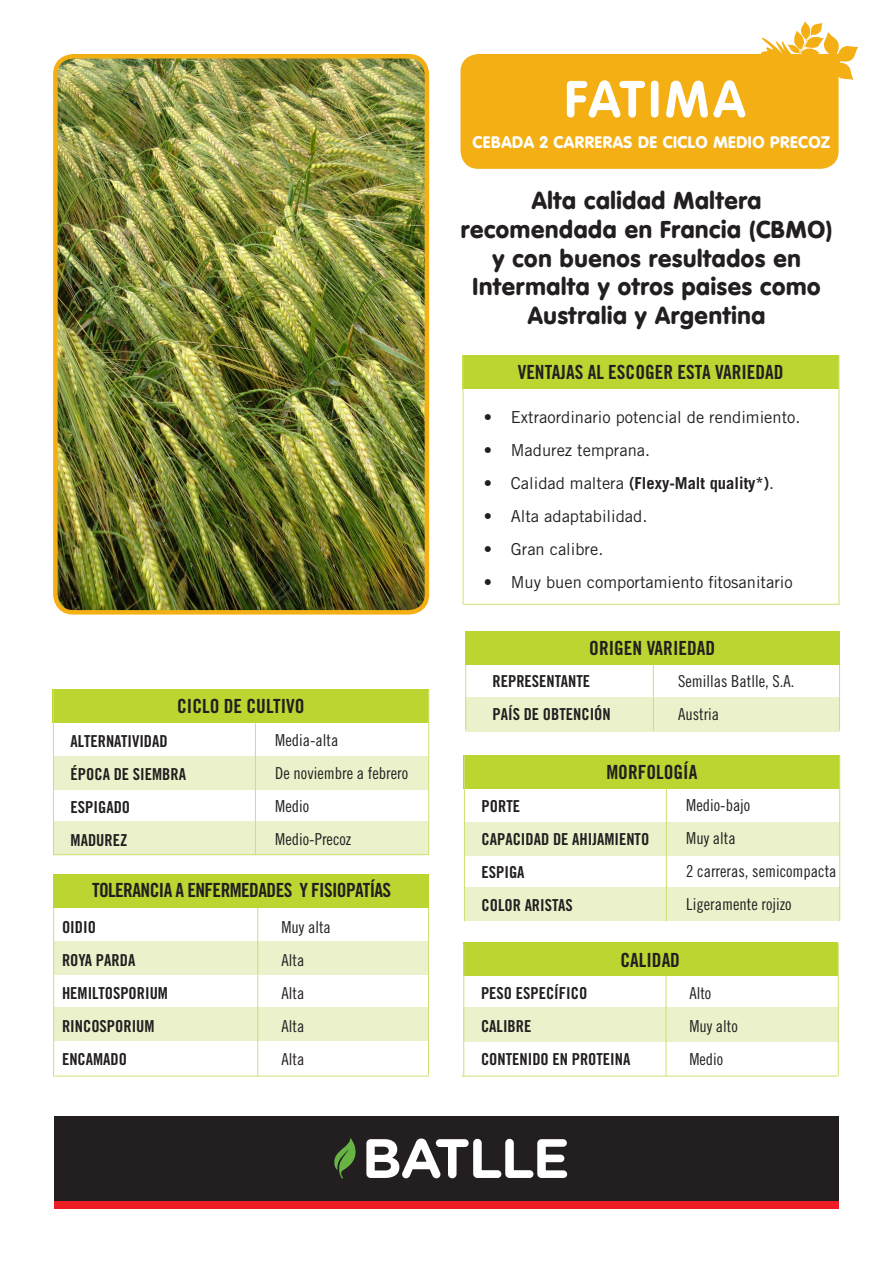
<style>
.page{position:relative;width:893px;height:1263px;background:#fff}
.page>*{position:absolute;margin:0;border:0;box-sizing:border-box;transform-origin:0 0}
.TITLE_VAG_45{font:700 51px "VAG Rounded Std";letter-spacing:.08em;color:#fff}
.TITLE_VAG_45-2{font:900 24px/28.8px "VAG Rounded Std";letter-spacing:.03em;color:#231f20;text-align:center}
.SEP_-_INTRO_COPY_14{font:19.5px "Trade Gothic LT Std Bd Cn 20";color:#231f20}
.SEP_-_INTRO_COPY_14-2{font:19.5px "Trade Gothic LT Std Bd Cn 20";letter-spacing:-.03em;color:#231f20}
.SEP_-_INTRO_COPY_14-3{font:16.5px "Trade Gothic LT Std Bd Cn 20";color:#231f20}
.SEP_-_INTRO_COPY_14-4{font:16.5px "Trade Gothic LT Std Cn 18";color:#231f20}
.t1{font:16.5px "Trade Gothic LT Std";color:#231f20}
.t2{font:700 16.5px "Trade Gothic LT Std";color:#231f20}
.TITLE_VAG_45-3{font:900 16.5px "VAG Rounded Std";letter-spacing:.03em;color:#fff}
.s1{font-weight:400}
</style>
<div class="page">
<div style="left:53px;top:821px;width:376px;height:34px;background:#ebf2cb"></div>
<div style="left:54px;top:1117px;width:785px;height:84px;background:#231f20"></div>
<svg style="left:334px;top:1138px;width:22px;height:41px"></svg>
<svg style="left:366px;top:1138px;width:201px;height:40px"></svg>
<div style="left:54px;top:1201px;width:785px;height:8px;background:#ee1d23"></div>
<div style="left:463px;top:355px;width:376px;height:34px;background:#bcd531"></div>
<hr style="left:839px;top:355px;width:1px;height:250px;background:#cfdf71">
<hr style="left:463px;top:355px;width:1px;height:250px;background:#cfdf71">
<hr style="left:464px;top:604px;width:375px;height:1px;background:#cfdf71">
<div style="left:460px;top:54px;width:379px;height:115px;background:#f3af14;border-radius:18px"></div>
<svg style="left:761px;top:21px;width:97px;height:59px"></svg>
<div style="left:760px;top:54px;width:79px;height:19px;background:#f3af14"></div>
<img style="left:58px;top:59px;width:369px;height:553px">
<div style="left:53px;top:54px;width:376px;height:560px;border:4px solid #f3af14;border-radius:18px"></div>
<div style="left:464px;top:755px;width:376px;height:34px;background:#bcd531"></div>
<div style="left:464px;top:822px;width:376px;height:34px;background:#ebf2cb"></div>
<div style="left:464px;top:887px;width:376px;height:34px;background:#ebf2cb"></div>
<hr style="left:666px;top:789px;width:1px;height:132px;background:#cfdf71">
<hr style="left:839px;top:755px;width:1px;height:166px;background:#cfdf71">
<hr style="left:464px;top:755px;width:1px;height:166px;background:#cfdf71">
<hr style="left:461px;top:1076px;width:376px;height:1px;background:#cfdf71">
<div style="left:463px;top:942px;width:375px;height:34px;background:#bcd531"></div>
<div style="left:463px;top:1008px;width:375px;height:34px;background:#ebf2cb"></div>
<hr style="left:666px;top:976px;width:1px;height:100px;background:#cfdf71">
<hr style="left:838px;top:943px;width:1px;height:133px;background:#cfdf71">
<hr style="left:463px;top:943px;width:1px;height:133px;background:#cfdf71">
<hr style="left:53px;top:1076px;width:376px;height:1px;background:#cfdf71">
<div style="left:53px;top:874px;width:376px;height:34px;background:#bcd531"></div>
<div style="left:54px;top:941px;width:375px;height:34px;background:#ebf2cb"></div>
<div style="left:54px;top:1007px;width:375px;height:34px;background:#ebf2cb"></div>
<hr style="left:428px;top:908px;width:1px;height:167px;background:#cfdf71">
<hr style="left:53px;top:908px;width:1px;height:168px;background:#cfdf71">
<hr style="left:257px;top:908px;width:1px;height:168px;background:#cfdf71">
<div style="left:53px;top:690px;width:376px;height:33px;background:#bcd531"></div>
<div style="left:53px;top:757px;width:376px;height:33px;background:#ebf2cb"></div>
<hr style="left:255px;top:723px;width:1px;height:132px;background:#cfdf71">
<hr style="left:428px;top:690px;width:1px;height:165px;background:#cfdf71">
<hr style="left:53px;top:690px;width:1px;height:165px;background:#cfdf71">
<hr style="left:53px;top:854px;width:376px;height:1px;background:#cfdf71">
<div style="left:465px;top:698px;width:375px;height:34px;background:#ebf2cb"></div>
<hr style="left:653px;top:660px;width:1px;height:71px;background:#cfdf71">
<hr style="left:839px;top:661px;width:1px;height:69px;background:#cfdf71">
<hr style="left:465px;top:650px;width:1px;height:80px;background:#cfdf71">
<div style="left:465px;top:631px;width:375px;height:33px;background:#bcd531"></div>
<p class="SEP_-_INTRO_COPY_14" style="left:177px;top:694px;width:129px">CICLO DE CULTIVO</p>
<p class="SEP_-_INTRO_COPY_14-3" style="left:71px;top:731px;width:99px">ALTERNATIVIDAD</p>
<p class="SEP_-_INTRO_COPY_14-3" style="left:71px;top:764px;width:117px">ÉPOCA DE SIEMBRA</p>
<p class="SEP_-_INTRO_COPY_14-3" style="left:71px;top:797px;width:61px">ESPIGADO</p>
<p class="SEP_-_INTRO_COPY_14-3" style="left:71px;top:830px;width:58px">MADUREZ</p>
<p class="SEP_-_INTRO_COPY_14-4" style="left:275px;top:730px;width:65px">Media-alta</p>
<p class="SEP_-_INTRO_COPY_14-4" style="left:275px;top:763px;width:134px">De noviembre a febrero</p>
<p class="SEP_-_INTRO_COPY_14-4" style="left:275px;top:796px;width:35px">Medio</p>
<p class="SEP_-_INTRO_COPY_14-4" style="left:275px;top:829px;width:78px">Medio-Precoz</p>
<p class="SEP_-_INTRO_COPY_14-2" style="left:92px;top:879px;width:301px">TOLERANCIA A ENFERMEDADES Y FISIOPATÍAS</p>
<p class="SEP_-_INTRO_COPY_14-3" style="left:62px;top:917px;width:35px">OIDIO</p>
<p class="SEP_-_INTRO_COPY_14-3" style="left:62px;top:950px;width:75px">ROYA PARDA</p>
<p class="SEP_-_INTRO_COPY_14-3" style="left:62px;top:983px;width:108px">HEMILTOSPORIUM</p>
<p class="SEP_-_INTRO_COPY_14-3" style="left:62px;top:1016px;width:94px">RINCOSPORIUM</p>
<p class="SEP_-_INTRO_COPY_14-3" style="left:62px;top:1049px;width:67px">ENCAMADO</p>
<p class="SEP_-_INTRO_COPY_14-4" style="left:281px;top:917px;width:51px">Muy alta</p>
<p class="SEP_-_INTRO_COPY_14-4" style="left:281px;top:950px;width:24px">Alta</p>
<p class="SEP_-_INTRO_COPY_14-4" style="left:281px;top:983px;width:24px">Alta</p>
<p class="SEP_-_INTRO_COPY_14-4" style="left:281px;top:1016px;width:24px">Alta</p>
<p class="SEP_-_INTRO_COPY_14-4" style="left:281px;top:1049px;width:24px">Alta</p>
<p class="TITLE_VAG_45" style="left:565px;top:69px;width:182px">FATIMA</p>
<p class="TITLE_VAG_45-3" style="left:473px;top:132px;width:359px">CEBADA 2 CARRERAS DE CICLO MEDIO PRECOZ</p>
<p class="TITLE_VAG_45-2" style="left:461px;top:187px;width:373px">Alta calidad Maltera recomendada en Francia (CBMO) y con buenos resultados en<br>Intermalta y otros paises como<br>Australia y Argentina</p>
<p class="SEP_-_INTRO_COPY_14" style="left:518px;top:360px;width:268px">VENTAJAS AL ESCOGER ESTA VARIEDAD</p>
<p class="t1" style="left:484px;top:407px;width:318px">• Extraordinario potencial de rendimiento.</p>
<p class="t1" style="left:484px;top:440px;width:168px">• Madurez temprana.</p>
<p class="t2" style="left:484px;top:473px;width:292px"><span class="s1">• Calidad maltera</span> (Flexy-Malt quality*)<span class="s1">.</span></p>
<p class="t1" style="left:484px;top:506px;width:165px">• Alta adaptabilidad.</p>
<p class="t1" style="left:484px;top:539px;width:121px">• Gran calibre.</p>
<p class="t1" style="left:484px;top:572px;width:310px">• Muy buen comportamiento fitosanitario</p>
<p class="SEP_-_INTRO_COPY_14" style="left:589px;top:636px;width:127px">ORIGEN VARIEDAD</p>
<p class="SEP_-_INTRO_COPY_14-3" style="left:493px;top:671px;width:99px">REPRESENTANTE</p>
<p class="SEP_-_INTRO_COPY_14-3" style="left:493px;top:704px;width:120px">PAÍS DE OBTENCIÓN</p>
<p class="SEP_-_INTRO_COPY_14-4" style="left:678px;top:671px;width:118px">Semillas Batlle, S.A.</p>
<p class="SEP_-_INTRO_COPY_14-4" style="left:678px;top:704px;width:43px">Austria</p>
<p class="SEP_-_INTRO_COPY_14" style="left:606px;top:760px;width:92px">MORFOLOGÍA</p>
<p class="SEP_-_INTRO_COPY_14-3" style="left:482px;top:796px;width:40px">PORTE</p>
<p class="SEP_-_INTRO_COPY_14-3" style="left:482px;top:829px;width:169px">CAPACIDAD DE AHIJAMIENTO</p>
<p class="SEP_-_INTRO_COPY_14-3" style="left:482px;top:862px;width:45px">ESPIGA</p>
<p class="SEP_-_INTRO_COPY_14-3" style="left:482px;top:895px;width:93px">COLOR ARISTAS</p>
<p class="SEP_-_INTRO_COPY_14-4" style="left:686px;top:796px;width:66px">Medio-bajo</p>
<p class="SEP_-_INTRO_COPY_14-4" style="left:686px;top:829px;width:51px">Muy alta</p>
<p class="SEP_-_INTRO_COPY_14-4" style="left:686px;top:862px;width:152px">2 carreras, semicompacta</p>
<p class="SEP_-_INTRO_COPY_14-4" style="left:686px;top:895px;width:107px">Ligeramente rojizo</p>
<p class="SEP_-_INTRO_COPY_14" style="left:620px;top:948px;width:61px">CALIDAD</p>
<p class="SEP_-_INTRO_COPY_14-3" style="left:481px;top:983px;width:108px">PESO ESPECÍFICO</p>
<p class="SEP_-_INTRO_COPY_14-3" style="left:481px;top:1016px;width:52px">CALIBRE</p>
<p class="SEP_-_INTRO_COPY_14-3" style="left:481px;top:1049px;width:151px">CONTENIDO EN PROTEINA</p>
<p class="SEP_-_INTRO_COPY_14-4" style="left:689px;top:983px;width:23px">Alto</p>
<p class="SEP_-_INTRO_COPY_14-4" style="left:689px;top:1016px;width:50px">Muy alto</p>
<p class="SEP_-_INTRO_COPY_14-4" style="left:689px;top:1049px;width:35px">Medio</p>
</div>
